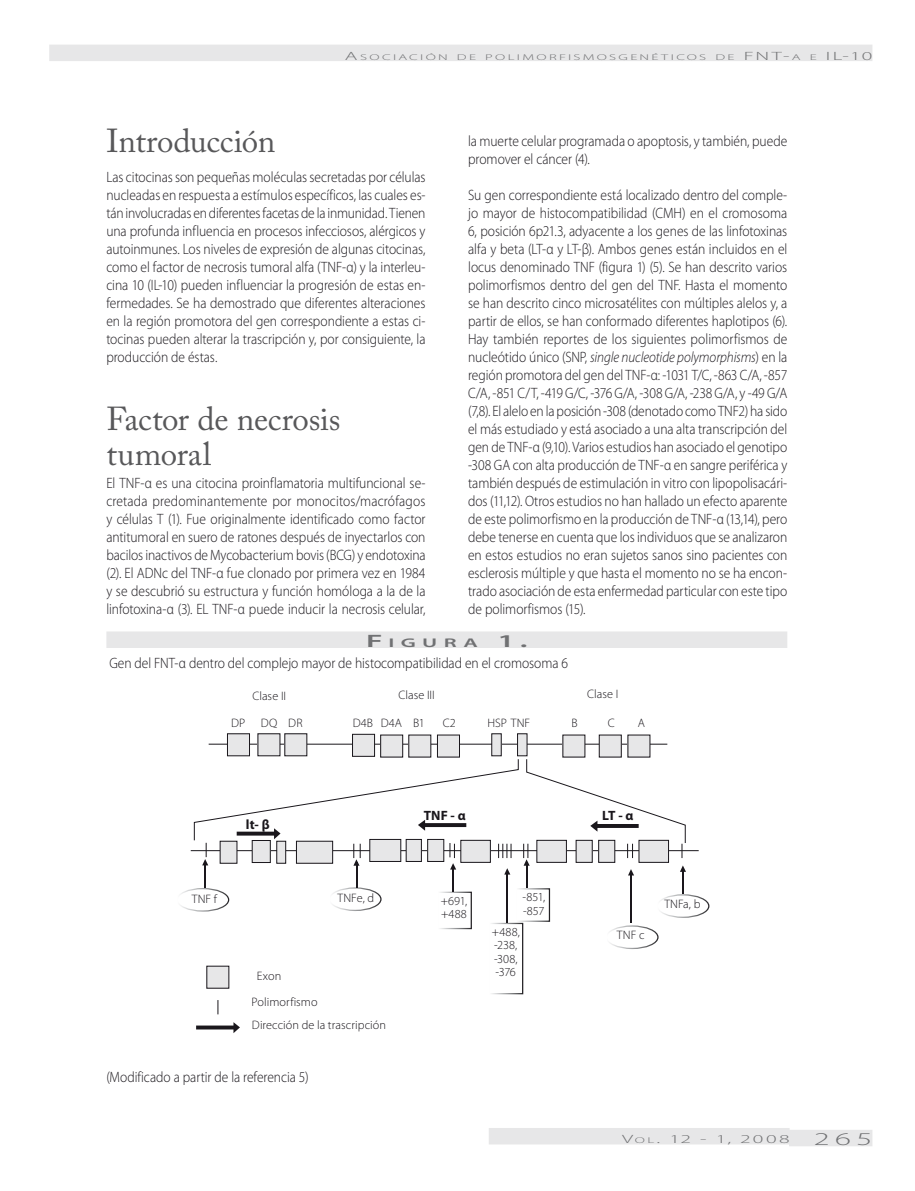
<style>
.page{position:relative;width:915px;height:1191px;background:#fff}
.page>*{position:absolute;margin:0;border:0;box-sizing:border-box;transform-origin:0 0}
.t1{font:33px/34.5px "Adobe Caslon Pro";letter-spacing:-.01em;color:#58585a}
.t2{font:300 18px "Myriad Pro";color:#707173;scale:1.8 1}
.t3{font:300 15px/18px "Myriad Pro";letter-spacing:-.005em;color:#1a171c;text-align:justify;scale:.9 1}
.t4{font:700 13.5px "Myriad Pro";letter-spacing:.01em;color:#1a171c}
.t5{font:600 12.6px "Myriad Pro";letter-spacing:.28em;color:#707173;scale:1.8 1}
.t6{font:300 12.3px/13.6px "Myriad Pro";color:#1a171c}
.t7{font:300 12px "Myriad Pro";letter-spacing:.095em;color:#707173;scale:1.8 1}
.t8{font:300 8.4px "Myriad Pro";letter-spacing:.155em;color:#707173;scale:1.8 1}
.s1{font-size:12px}
.s2{font-size:8.4px}
.s3{font-style:italic}
.s4{font-size:18px}
</style>
<div class="page">
<div style="left:49px;top:45px;width:823px;height:16px;background:#e7e7e8"></div>
<div style="left:788px;top:1129px;width:84px;height:17px;background:#e7e7e8"></div>
<div style="left:488px;top:1128px;width:301px;height:16px;background:#e7e7e8"></div>
<div style="left:207px;top:966px;width:22px;height:22px;background:#e7e7e8"></div>
<svg style="left:217px;top:1000px;width:1px;height:14px"></svg>
<svg style="left:196px;top:1022px;width:44px;height:11px"></svg>
<hr style="left:208px;top:744px;width:459px;height:1px;background:#1a171c">
<hr style="left:191px;top:850px;width:507px;height:1px;background:#1a171c">
<div style="left:227px;top:734px;width:22px;height:22px;background:#e7e7e8"></div>
<div style="left:227px;top:733px;width:23px;height:23px;border:1px solid #1a171c"></div>
<div style="left:258px;top:734px;width:22px;height:22px;background:#e7e7e8"></div>
<div style="left:285px;top:734px;width:22px;height:22px;background:#e7e7e8"></div>
<div style="left:352px;top:734px;width:22px;height:22px;background:#e7e7e8"></div>
<div style="left:352px;top:734px;width:23px;height:22px;border:1px solid #1a171c"></div>
<div style="left:627px;top:735px;width:22px;height:22px;background:#e7e7e8"></div>
<div style="left:599px;top:735px;width:22px;height:22px;background:#e7e7e8"></div>
<div style="left:562px;top:735px;width:22px;height:22px;background:#e7e7e8"></div>
<div style="left:517px;top:734px;width:10px;height:22px;background:#e7e7e8"></div>
<div style="left:517px;top:733px;width:10px;height:23px;border:1px solid #1a171c"></div>
<div style="left:491px;top:734px;width:10px;height:22px;background:#e7e7e8"></div>
<div style="left:491px;top:733px;width:10px;height:23px;border:1px solid #1a171c"></div>
<div style="left:437px;top:735px;width:22px;height:22px;background:#e7e7e8"></div>
<div style="left:408px;top:735px;width:22px;height:22px;background:#e7e7e8"></div>
<div style="left:380px;top:735px;width:22px;height:22px;background:#e7e7e8"></div>
<div style="left:380px;top:734px;width:23px;height:23px;border:1px solid #1a171c"></div>
<div style="left:176px;top:888px;width:53px;height:23px;border:1px solid #fff;border-radius:50%"></div>
<div style="left:328px;top:887px;width:53px;height:24px;border:1px solid #fff;border-radius:50%"></div>
<div style="left:605px;top:925px;width:53px;height:24px;border:1px solid #fff;border-radius:50%"></div>
<div style="left:656px;top:894px;width:53px;height:24px;border:1px solid #fff;border-radius:50%"></div>
<div style="left:436px;top:891px;width:35px;height:38px;border:1px solid #fff"></div>
<div style="left:515px;top:888px;width:35px;height:34px;border:1px solid #fff"></div>
<div style="left:488px;top:922px;width:35px;height:72px;border:1px solid #fff"></div>
<hr style="left:506px;top:872px;width:2px;height:50px;background:#1a171c">
<svg style="left:194px;top:759px;width:491px;height:134px"></svg>
<hr style="left:630px;top:873px;width:1px;height:50px;background:#1a171c">
<div style="left:106px;top:631px;width:681px;height:17px;background:#e7e7e8"></div>
<p class="t8" style="left:345px;top:53px;width:230px"><span class="s1">A</span>SOCIACIÓN DE POLIMORFISMOSGENÉTICOS DE <span class="s1">FNT</span></p>
<p class="t7" style="left:783px;top:49px;width:51px">-<span class="s2">Α E</span> IL-10</p>
<h1 class="t1" style="left:106px;top:123px;width:170px">Introducción</h1>
<p class="t3" style="left:106px;top:168px;width:356px">Las citocinas son pequeñas moléculas secretadas por células nucleadas en respuesta a estímulos específicos, las cuales es&shy;tán involucradas en diferentes facetas de la inmunidad. Tienen una profunda influencia en procesos infecciosos, alérgicos y autoinmunes. Los niveles de expresión de algunas citocinas, como el factor de necrosis tumoral alfa (TNF-α) y la interleu&shy;cina 10 (IL-10) pueden influenciar la progresión de estas en&shy;fermedades. Se ha demostrado que diferentes alteraciones en la región promotora del gen correspondiente a estas ci&shy;tocinas pueden alterar la trascripción y, por consiguiente, la producción de éstas.</p>
<h1 class="t1" style="left:106px;top:401px;width:235px">Factor de necrosis tumoral</h1>
<p class="t3" style="left:106px;top:474px;width:356px">El TNF-α es una citocina proinflamatoria multifuncional se&shy;cretada predominantemente por monocitos/macrófagos y células T (1). Fue originalmente identificado como factor antitumoral en suero de ratones después de inyectarlos con bacilos inactivos de Mycobacterium bovis (BCG) y endotoxina (2). El ADNc del TNF-α fue clonado por primera vez en 1984 y se descubrió su estructura y función homóloga a la de la linfotoxina-α (3). EL TNF-α puede inducir la necrosis celular,</p>
<p class="t3" style="left:468px;top:132px;width:356px">la muerte celular programada o apoptosis, y también, puede promover el cáncer (4).</p>
<p class="t3" style="left:468px;top:186px;width:356px">Su gen correspondiente está localizado dentro del comple&shy;jo mayor de histocompatibilidad (CMH) en el cromosoma 6, posición 6p21.3, adyacente a los genes de las linfotoxinas alfa y beta (LT-α y LT-β). Ambos genes están incluidos en el locus denominado TNF (figura 1) (5). Se han descrito varios polimorfismos dentro del gen del TNF. Hasta el momento se han descrito cinco microsatélites con múltiples alelos y, a partir de ellos, se han conformado diferentes haplotipos (6).<br>Hay también reportes de los siguientes polimorfismos de nucleótido único (SNP, <span class="s3">single nucleotide polymorphisms</span>) en la región promotora del gen del TNF-α: -1031 T/C, -863 C/A, -857<br>C/A, -851 C/T, -419 G/C, -376 G/A, -308 G/A, -238 G/A, y -49 G/A (7,8). El alelo en la posición -308 (denotado como TNF2) ha sido el más estudiado y está asociado a una alta transcripción del gen de TNF-α (9,10). Varios estudios han asociado el genotipo -308 GA con alta producción de TNF-α en sangre periférica y también después de estimulación in vitro con lipopolisacári&shy;dos (11,12). Otros estudios no han hallado un efecto aparente de este polimorfismo en la producción de TNF-α (13,14), pero debe tenerse en cuenta que los individuos que se analizaron en estos estudios no eran sujetos sanos sino pacientes con esclerosis múltiple y que hasta el momento no se ha encon&shy;trado asociación de esta enfermedad particular con este tipo de polimorfismos (15).</p>
<p class="t5" style="left:366px;top:634px;width:91px"><span class="s4">F</span>IGURA <span class="s4">1.</span></p>
<p class="t3" style="left:109px;top:654px;width:511px">Gen del FNT-α dentro del complejo mayor de histocompatibilidad en el cromosoma 6</p>
<p class="t6" style="left:252px;top:689px;width:35px">Clase II</p>
<p class="t6" style="left:398px;top:688px;width:38px">Clase III</p>
<p class="t6" style="left:587px;top:687px;width:33px">Clase I</p>
<p class="t6" style="left:231px;top:716px;width:16px">DP</p>
<p class="t6" style="left:261px;top:716px;width:43px">DQ DR</p>
<p class="t6" style="left:352px;top:716px;width:74px">D4B D4A B1</p>
<p class="t6" style="left:442px;top:716px;width:15px">C2</p>
<p class="t6" style="left:487px;top:716px;width:44px">HSP TNF</p>
<p class="t6" style="left:571px;top:716px;width:8px">B</p>
<p class="t6" style="left:607px;top:716px;width:8px">C</p>
<p class="t6" style="left:637px;top:716px;width:9px">A</p>
<p class="t4" style="left:246px;top:815px;width:25px">lt- β</p>
<p class="t4" style="left:423px;top:806px;width:43px">TNF - α</p>
<p class="t4" style="left:602px;top:807px;width:33px">LT - α</p>
<p class="t6" style="left:192px;top:892px;width:27px">TNF f</p>
<p class="t6" style="left:337px;top:891px;width:38px">TNFe, d</p>
<p class="t6" style="left:440px;top:894px;width:28px">+691, +488</p>
<p class="t6" style="left:522px;top:890px;width:24px">-851, -857</p>
<p class="t6" style="left:491px;top:924px;width:30px">+488, -238, -308, -376</p>
<p class="t6" style="left:616px;top:928px;width:29px">TNF c</p>
<p class="t6" style="left:251px;top:963px;width:67px;line-height:26.1px;text-indent:5px">Exon<br>Polimorfismo</p>
<p class="t6" style="left:252px;top:1018px;width:135px">Dirección de la trascripción</p>
<p class="t3" style="left:106px;top:1068px;width:226px">(Modificado a partir de la referencia 5)</p>
<p class="t6" style="left:664px;top:897px;width:38px">TNFa, b</p>
<p class="t7" style="left:622px;top:1132px;width:94px">V<span class="s2">OL</span>. 12 - 1, 2008</p>
<p class="t2" style="left:813px;top:1129px;width:34px">265</p>
</div>
